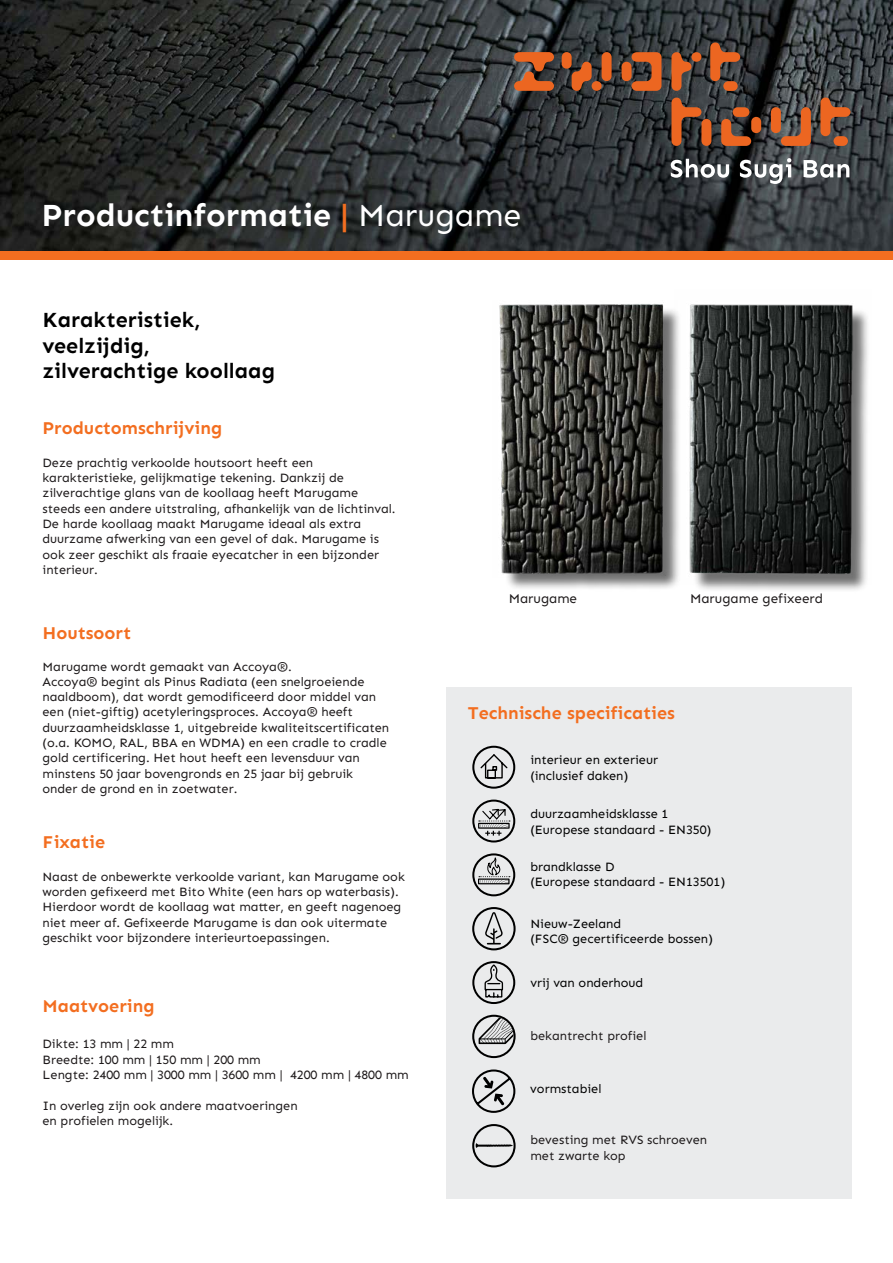
<style>
.page{position:relative;width:893px;height:1263px;background:#fff}
.page>*{position:absolute;margin:0;border:0;box-sizing:border-box;transform-origin:0 0}
.t1{font:700 32.25px "Sen";color:#fff}
.t2{font:700 21.6px/26px "Sen";color:#000}
.t3{font:700 18px "Sen";color:#f36e20}
.t4{font:13.5px "Sen";color:#1d191a}
.t5{font:12.75px/15.3px "Sen";color:#1d191a}
.t6{font:12.75px/15.3px "Sen";color:#000}
.s1{color:#f36e20}
.s2{font-weight:400}
</style>
<div class="page">
<img style="left:0;top:0;width:893px;height:251px">
<svg style="left:514px;top:52px;width:40px;height:39px;background:#a3562f"></svg>
<svg style="left:622px;top:52px;width:39px;height:39px;background:#9e5129"></svg>
<svg style="left:671px;top:52px;width:30px;height:39px"></svg>
<svg style="left:771px;top:107px;width:40px;height:39px;background:#9c5a39"></svg>
<svg style="left:721px;top:107px;width:40px;height:39px;background:#7f4324"></svg>
<svg style="left:562px;top:52px;width:50px;height:39px;background:#80482c"></svg>
<svg style="left:710px;top:43px;width:30px;height:48px"></svg>
<svg style="left:820px;top:98px;width:30px;height:48px"></svg>
<svg style="left:671px;top:98px;width:40px;height:48px;background:#85492b"></svg>
<svg style="left:671px;top:158px;width:178px;height:26px"></svg>
<div style="left:0;top:251px;width:893px;height:8px;background:#f36e20"></div>
<div style="left:502px;top:307px;width:179px;height:285px;background:#000;opacity:.56"></div>
<img style="left:499px;top:304px;width:176px;height:273px">
<div style="left:692px;top:307px;width:179px;height:290px;background:#000;opacity:.56"></div>
<img style="left:675px;top:304px;width:196px;height:281px">
<div style="left:446px;top:688px;width:405px;height:511px;background:#eaebec"></div>
<div style="left:472px;top:799px;width:43px;height:43px;border:2px solid #000;border-radius:50%"></div>
<svg style="left:478px;top:808px;width:32px;height:27px"></svg>
<div style="left:472px;top:853px;width:43px;height:43px;border:2px solid #000;border-radius:50%"></div>
<svg style="left:478px;top:857px;width:32px;height:27px"></svg>
<div style="left:472px;top:746px;width:43px;height:43px;border:2px solid #000;border-radius:50%"></div>
<svg style="left:479px;top:753px;width:30px;height:26px"></svg>
<div style="left:472px;top:907px;width:44px;height:43px;border:2px solid #000;border-radius:50%"></div>
<svg style="left:485px;top:912px;width:18px;height:32px"></svg>
<div style="left:472px;top:961px;width:43px;height:43px;border:2px solid #000;border-radius:50%"></div>
<svg style="left:484px;top:965px;width:20px;height:33px"></svg>
<div style="left:472px;top:1015px;width:44px;height:43px;border:2px solid #000;border-radius:50%"></div>
<svg style="left:479px;top:1017px;width:34px;height:27px"></svg>
<div style="left:472px;top:1124px;width:44px;height:43px;border:2px solid #000;border-radius:50%"></div>
<svg style="left:476px;top:1143px;width:37px;height:5px"></svg>
<svg style="left:472px;top:1069px;width:43px;height:44px"></svg>
<h1 class="t1" style="left:42px;top:196px;width:482px">Productinformatie <span class="s1">|</span> <span class="s2">Marugame</span></h1>
<h2 class="t2" style="left:43px;top:307px;width:234px">Karakteristiek, veelzijdig, zilverachtige koollaag</h2>
<h3 class="t3" style="left:43px;top:418px;width:181px">Productomschrijving</h3>
<p class="t5" style="left:43px;top:455px;width:355px">Deze prachtig verkoolde houtsoort heeft een karakteristieke, gelijkmatige tekening. Dankzij de zilverachtige glans van de koollaag heeft Marugame steeds een andere uitstraling, afhankelijk van de lichtinval.<br>De harde koollaag maakt Marugame ideaal als extra duurzame afwerking van een gevel of dak. Marugame is ook zeer geschikt als fraaie eyecatcher in een bijzonder interieur.</p>
<h3 class="t3" style="left:43px;top:623px;width:90px">Houtsoort</h3>
<p class="t5" style="left:43px;top:659px;width:348px">Marugame wordt gemaakt van Accoya®.<br>Accoya® begint als Pinus Radiata (een snelgroeiende naaldboom), dat wordt gemodificeerd door middel van een (niet-giftig) acetyleringsproces. Accoya® heeft duurzaamheidsklasse 1, uitgebreide kwaliteitscertificaten (o.a. KOMO, RAL, BBA en WDMA) en een cradle to cradle gold certificering. Het hout heeft een levensduur van minstens 50 jaar bovengronds en 25 jaar bij gebruik onder de grond en in zoetwater.</p>
<h3 class="t3" style="left:43px;top:832px;width:64px">Fixatie</h3>
<p class="t5" style="left:42px;top:869px;width:364px">Naast de onbewerkte verkoolde variant, kan Marugame ook worden gefixeerd met Bito White (een hars op waterbasis).<br>Hierdoor wordt de koollaag wat matter, en geeft nagenoeg niet meer af. Gefixeerde Marugame is dan ook uitermate geschikt voor bijzondere interieurtoepassingen.</p>
<h3 class="t3" style="left:43px;top:996px;width:113px">Maatvoering</h3>
<p class="t5" style="left:43px;top:1036px;width:368px">Dikte: 13 mm | 22 mm<br>Breedte: 100 mm | 150 mm | 200 mm<br>Lengte: 2400 mm | 3000 mm | 3600 mm | 4200 mm | 4800 mm</p>
<p class="t5" style="left:43px;top:1098px;width:257px">In overleg zijn ook andere maatvoeringen en profielen mogelijk.</p>
<p class="t4" style="left:509px;top:591px;width:70px">Marugame</p>
<p class="t4" style="left:690px;top:591px;width:134px">Marugame gefixeerd</p>
<h3 class="t3" style="left:468px;top:702px;width:209px">Technische specificaties</h3>
<p class="t6" style="left:530px;top:752px;width:129px">interieur en exterieur (inclusief daken)</p>
<p class="t6" style="left:530px;top:806px;width:183px">duurzaamheidsklasse 1 (Europese standaard - EN350)</p>
<p class="t6" style="left:530px;top:859px;width:196px">brandklasse D<br>(Europese standaard - EN13501)</p>
<p class="t6" style="left:530px;top:916px;width:184px">Nieuw-Zeeland<br>(FSC® gecertificeerde bossen)</p>
<p class="t6" style="left:530px;top:975px;width:114px">vrij van onderhoud</p>
<p class="t5" style="left:530px;top:1028px;width:118px">bekantrecht profiel</p>
<p class="t6" style="left:530px;top:1081px;width:73px">vormstabiel</p>
<p class="t5" style="left:530px;top:1132px;width:178px">bevesting met RVS schroeven met zwarte kop</p>
</div>
